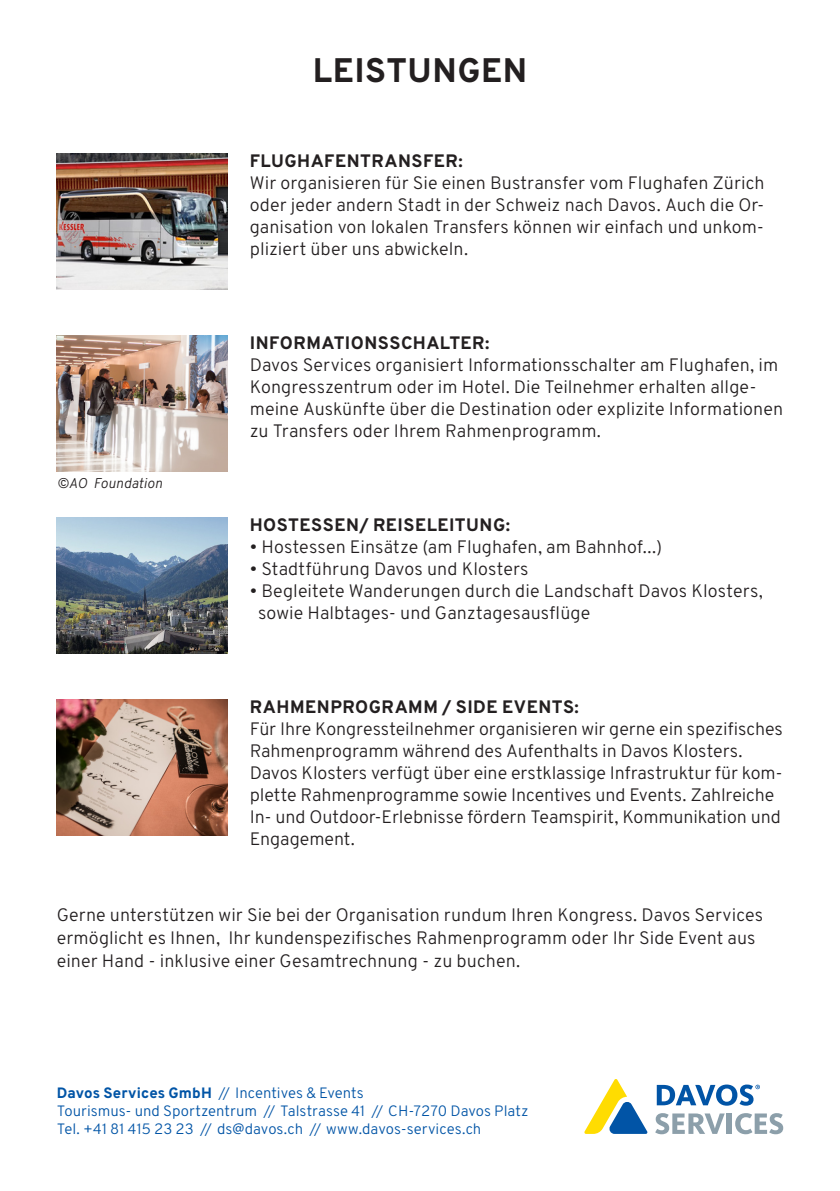
<style>
.page{position:relative;width:840px;height:1191px;background:#fff}
.page>*{position:absolute;margin:0;border:0;box-sizing:border-box;transform-origin:0 0}
.t1{font:800 34px "Overpass";letter-spacing:.015em;color:#231f20}
.t2{font:300 18px/22px "Overpass";color:#231f20}
.t3{font:800 18px "Overpass";letter-spacing:.025em;color:#231f20}
.t4{font:300 15px "Overpass";color:#0154a6}
.t5{font:italic 300 14.2px "Overpass";letter-spacing:.01em;color:#231f20}
.s1{font-weight:800}
</style>
<div class="page">
<svg style="left:655px;top:1113px;width:69px;height:21px"></svg>
<div style="left:726px;top:1113px;width:5px;height:20px;background:#8c9faa"></div>
<svg style="left:735px;top:1113px;width:47px;height:21px"></svg>
<svg style="left:584px;top:1079px;width:63px;height:54px"></svg>
<svg style="left:656px;top:1084px;width:103px;height:21px"></svg>
<img style="left:57px;top:153px;width:170px;height:136px">
<img style="left:57px;top:517px;width:170px;height:136px">
<img style="left:57px;top:335px;width:170px;height:136px">
<img style="left:57px;top:700px;width:170px;height:136px">
<p class="t1" style="left:313px;top:49px;width:216px">LEISTUNGEN</p>
<p class="t3" style="left:250px;top:149px;width:214px">FLUGHAFENTRANSFER:</p>
<p class="t2" style="left:249px;top:171px;width:516px;text-align:justify">Wir organisieren für Sie einen Bustransfer vom Flughafen Zürich oder jeder andern Stadt in der Schweiz nach Davos. Auch die Or&shy;ganisation von lokalen Transfers können wir einfach und unkom&shy;pliziert über uns abwickeln.</p>
<p class="t5" style="left:57px;top:474px;width:107px">©AO Foundation</p>
<p class="t3" style="left:250px;top:331px;width:241px">INFORMATIONSSCHALTER:</p>
<p class="t2" style="left:249px;top:354px;width:534px">Davos Services organisiert Informationsschalter am Flughafen, im Kongresszentrum oder im Hotel. Die Teilnehmer erhalten allge&shy;meine Auskünfte über die Destination oder explizite Informationen zu Transfers oder Ihrem Rahmenprogramm.</p>
<p class="t3" style="left:250px;top:513px;width:261px">HOSTESSEN/ REISELEITUNG:</p>
<p class="t2" style="left:249px;top:536px;width:413px">• Hostessen Einsätze (am Flughafen, am Bahnhof...)</p>
<p class="t2" style="left:249px;top:558px;width:280px">• Stadtführung Davos und Klosters</p>
<p class="t2" style="left:249px;top:580px;width:514px">• Begleitete Wanderungen durch die Landschaft Davos Klosters,</p>
<p class="t2" style="left:258px;top:602px;width:334px">sowie Halbtages- und Ganztagesausflüge</p>
<p class="t3" style="left:250px;top:696px;width:330px">RAHMENPROGRAMM / SIDE EVENTS:</p>
<p class="t2" style="left:249px;top:718px;width:534px">Für Ihre Kongressteilnehmer organisieren wir gerne ein spezifisches Rahmenprogramm während des Aufenthalts in Davos Klosters.<br>Davos Klosters verfügt über eine erstklassige Infrastruktur für kom&shy;plette Rahmenprogramme sowie Incentives und Events. Zahlreiche In- und Outdoor-Erlebnisse fördern Teamspirit, Kommunikation und Engagement.</p>
<p class="t2" style="left:57px;top:903px;width:707px;line-height:23px">Gerne unterstützen wir Sie bei der Organisation rundum Ihren Kongress. Davos Services ermöglicht es Ihnen, Ihr kundenspezifisches Rahmenprogramm oder Ihr Side Event aus einer Hand - inklusive einer Gesamtrechnung - zu buchen.</p>
<p class="t4" style="left:57px;top:1084px;width:308px"><span class="s1">Davos Services GmbH</span> // Incentives &amp; Events</p>
<p class="t4" style="left:57px;top:1102px;width:473px">Tourismus- und Sportzentrum // Talstrasse 41 // CH-7270 Davos Platz</p>
<p class="t4" style="left:57px;top:1120px;width:426px">Tel. +41 81 415 23 23 // ds@davos.ch // www.davos-services.ch</p>
</div>
